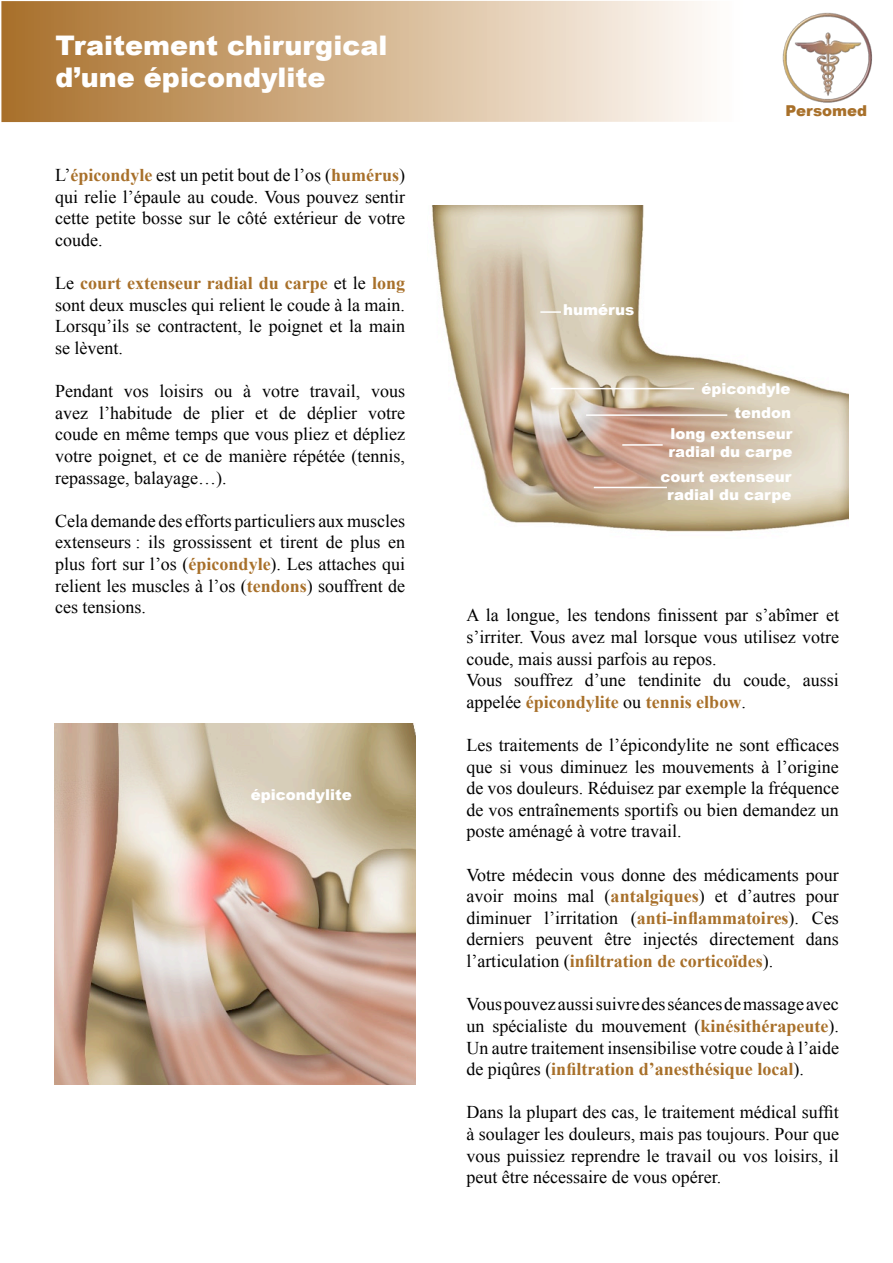
<style>
.page{position:relative;width:893px;height:1263px;background:#fff}
.page>*{position:absolute;margin:0;border:0;box-sizing:border-box;transform-origin:0 0}
.t1{font:900 27px "Arial";color:#fff}
.t2{font:18px/21.6px "Times New Roman";color:#000;text-align:justify}
.t3{font:900 15px/18px "Arial";color:#fff}
.t4{font:900 15px "Arial";color:#a8702a}
.s1{font-weight:700;color:#a8702a}
</style>
<div class="page">
<div style="left:1px;top:1px;width:742px;height:121px;background:linear-gradient(to right,#a96f29,#fffffe)"></div>
<img style="left:782px;top:12px;width:91px;height:91px">
<img style="left:431px;top:205px;width:417px;height:327px">
<hr style="left:586px;top:414px;width:141px;height:2px;background:#fff">
<hr style="left:551px;top:388px;width:143px;height:1px;background:#fff">
<hr style="left:594px;top:487px;width:73px;height:1px;background:#fff">
<hr style="left:622px;top:444px;width:41px;height:2px;background:#fff">
<hr style="left:540px;top:311px;width:21px;height:2px;background:#fff">
<img style="left:54px;top:723px;width:361px;height:361px">
<p class="t1" style="left:55px;top:30px;width:333px">Traitement chirurgical</p>
<p class="t1" style="left:55px;top:63px;width:272px">d’une épicondylite</p>
<p class="t2" style="left:55px;top:164px;width:351px">L’<span class="s1">épicondyle</span> est un petit bout de l’os (<span class="s1">humérus</span>) qui relie l’épaule au coude. Vous pouvez sentir cette petite bosse sur le côté extérieur de votre coude.</p>
<p class="t2" style="left:55px;top:272px;width:351px">Le <span class="s1">court extenseur radial du carpe</span> et le <span class="s1">long </span>sont deux muscles qui relient le coude à la main.<br>Lorsqu’ils se contractent, le poignet et la main se lèvent.</p>
<p class="t2" style="left:55px;top:380px;width:351px">Pendant vos loisirs ou à votre travail, vous avez l’habitude de plier et de déplier votre coude en même temps que vous pliez et dépliez votre poignet, et ce de manière répétée (tennis, repassage, balayage…).</p>
<p class="t2" style="left:55px;top:510px;width:351px">Cela demande des efforts particuliers aux muscles extenseurs : ils grossissent et tirent de plus en plus fort sur l’os (<span class="s1">épicondyle</span>). Les attaches qui relient les muscles à l’os (<span class="s1">tendons</span>) souffrent de ces tensions.</p>
<p class="t3" style="left:251px;top:785px;width:102px">épicondylite</p>
<p class="t4" style="left:786px;top:102px;width:83px">Persomed</p>
<p class="t3" style="left:563px;top:301px;width:73px">humérus</p>
<p class="t3" style="left:701px;top:379px;width:91px">épicondyle</p>
<p class="t3" style="left:735px;top:403px;width:58px">tendon</p>
<p class="t3" style="left:668px;top:425px;width:126px">long extenseur radial du carpe</p>
<p class="t3" style="left:660px;top:468px;width:133px;text-align:center">court extenseur radial du carpe</p>
<p class="t2" style="left:466px;top:604px;width:374px">A la longue, les tendons finissent par s’abîmer et s’irriter. Vous avez mal lorsque vous utilisez votre coude, mais aussi parfois au repos.</p>
<p class="t2" style="left:466px;top:669px;width:374px">Vous souffrez d’une tendinite du coude, aussi appelée <span class="s1">épicondylite</span> ou <span class="s1">tennis elbow</span>.</p>
<p class="t2" style="left:466px;top:734px;width:374px">Les traitements de l’épicondylite ne sont efficaces que si vous diminuez les mouvements à l’origine de vos douleurs. Réduisez par exemple la fréquence de vos entraînements sportifs ou bien demandez un poste aménagé à votre travail.</p>
<p class="t2" style="left:466px;top:863px;width:374px">Votre médecin vous donne des médicaments pour avoir moins mal (<span class="s1">antalgiques</span>) et d’autres pour diminuer l’irritation (<span class="s1">anti-inflammatoires</span>). Ces derniers peuvent être injectés directement dans l’articulation (<span class="s1">infiltration de corticoïdes</span>).</p>
<p class="t2" style="left:466px;top:993px;width:374px">Vous pouvez aussi suivre des séances de massage avec un spécialiste du mouvement (<span class="s1">kinésithérapeute</span>).<br>Un autre traitement insensibilise votre coude à l’aide de piqûres (<span class="s1">infiltration d’anesthésique local</span>).</p>
<p class="t2" style="left:466px;top:1101px;width:374px">Dans la plupart des cas, le traitement médical suffit à soulager les douleurs, mais pas toujours. Pour que vous puissiez reprendre le travail ou vos loisirs, il peut être nécessaire de vous opérer.</p>
</div>
